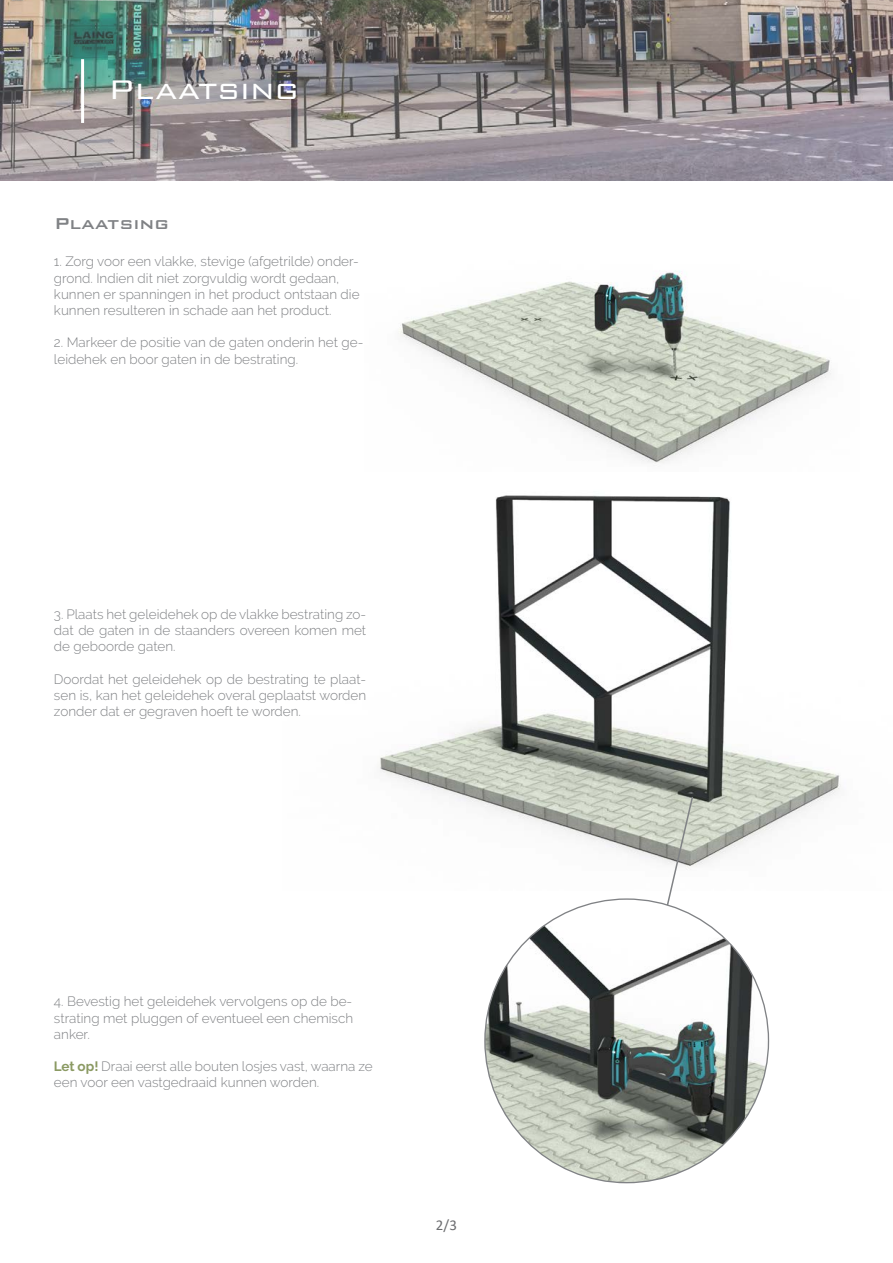
<style>
.page{position:relative;width:893px;height:1263px;background:#fff}
.page>*{position:absolute;margin:0;border:0;box-sizing:border-box;transform-origin:0 0}
.t1{font:300 36px "Bank Gothic BT";color:#fff}
.t2{font:500 21px "Bank Gothic BT";color:#808285}
.t3{font:15px "Calibri";color:#6c6d70}
.t4{font:300 13.5px/16.2px "Raleway";color:#808285}
.s1{font-weight:700;color:#8b9a63}
</style>
<div class="page">
<img style="left:0;top:0;width:893px;height:180px">
<hr style="left:81px;top:59px;width:3px;height:64px;background:#fff">
<img style="left:399px;top:270px;width:432px;height:194px">
<img style="left:380px;top:495px;width:461px;height:372px">
<svg style="left:644px;top:795px;width:50px;height:121px"></svg>
<img style="left:485px;top:899px;width:283px;height:284px;border-radius:142px">
<p class="t1" style="left:108px;top:70px;width:192px">Plaatsing</p>
<p class="t2" style="left:54px;top:212px;width:117px">Plaatsing</p>
<p class="t4" style="left:54px;top:254px;width:307px">1. Zorg voor een vlakke, stevige (afgetrilde) onder&shy;grond. Indien dit niet zorgvuldig wordt gedaan, kunnen er spanningen in het product ontstaan die kunnen resulteren in schade aan het product.</p>
<p class="t4" style="left:54px;top:335px;width:311px">2. Markeer de positie van de gaten onderin het ge&shy;leidehek en boor gaten in de bestrating.</p>
<p class="t4" style="left:54px;top:606px;width:314px;text-align:justify">3. Plaats het geleidehek op de vlakke bestrating zo&shy;dat de gaten in de staanders overeen komen met de geboorde gaten.</p>
<p class="t4" style="left:54px;top:671px;width:314px;text-align:justify">Doordat het geleidehek op de bestrating te plaat&shy;sen is, kan het geleidehek overal geplaatst worden zonder dat er gegraven hoeft te worden.</p>
<p class="t4" style="left:54px;top:993px;width:301px;text-align:justify">4. Bevestig het geleidehek vervolgens op de be&shy;strating met pluggen of eventueel een chemisch anker.</p>
<p class="t4" style="left:54px;top:1058px;width:320px"><span class="s1">Let op!</span> Draai eerst alle bouten losjes vast, waarna ze een voor een vastgedraaid kunnen worden.</p>
<p class="t3" style="left:436px;top:1215px;width:22px">2/3</p>
</div>
